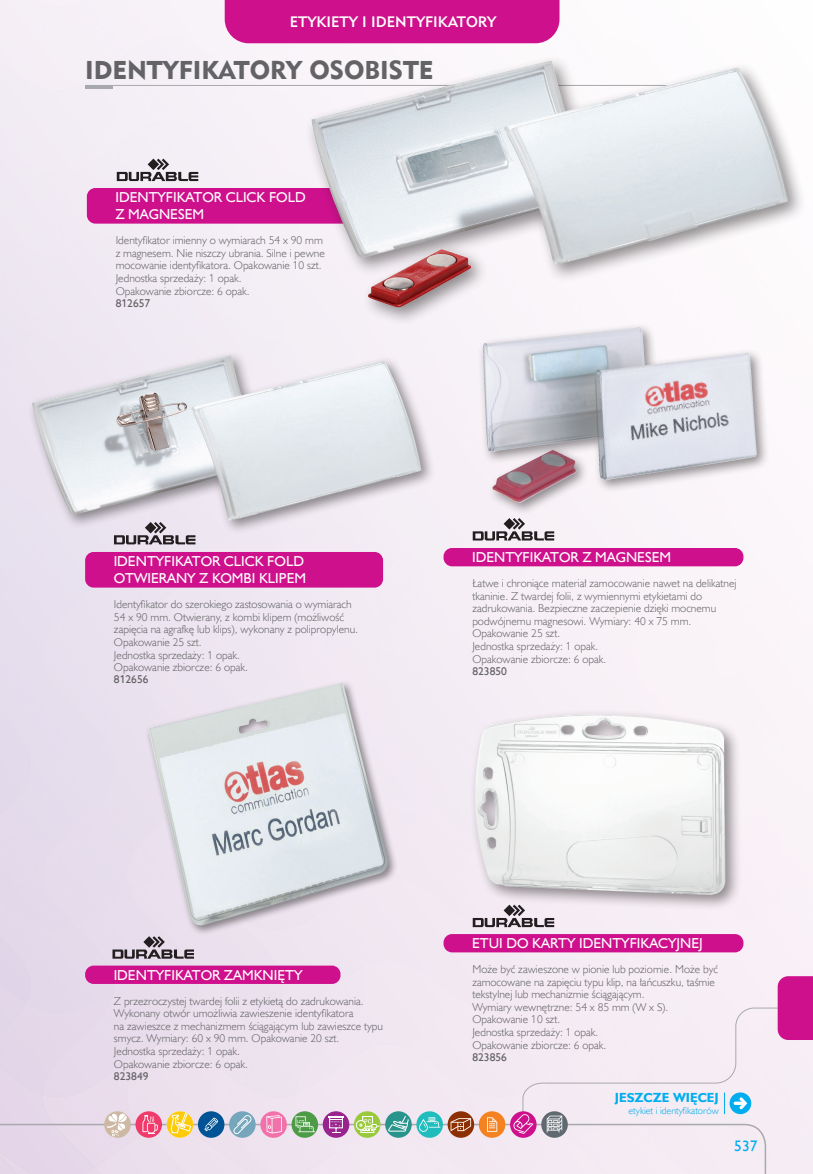
<style>
.page{position:relative;width:813px;height:1174px;background:#fff}
.page>*{position:absolute;margin:0;border:0;box-sizing:border-box;transform-origin:0 0}
.Rozdziały_nie_do_spisu{font:25.65px "Geometric 415 Blk EU";color:#636366}
.t1{font:15.3px "Humanst 521 EU";color:#00aeef}
.t2{font:15.15px "Geometric 415 Md EU";color:#fff}
.Nazwa_modułu_A{font:14.4px "Humanst 521 EU";color:#fff}
.t3{font:700 13.2px "Humanst 521 EU";color:#00aeef}
.opis_produktów{font:11.4px/12.6px "Humanst 521 Lt EU";color:#636366}
.opis_produktów-2{font:11.4px "Humanst 521 EU";color:#636366}
.t4{font:9.9px "Humanst 521 Lt EU";color:#00aeef}
</style>
<div class="page">
<img style="left:0;top:0;width:812px;height:1174px">
<div style="left:224px;top:0;width:335px;height:43px;background:#cf108c"></div>
<svg style="left:0;top:1123px;width:766px;height:51px;background:#ede2ee"></svg>
<div style="left:84px;top:85px;width:220px;height:17px;background:#f5f0f7"></div>
<hr style="left:85px;top:86px;width:28px;height:3px;background:#a8a9ad">
<div style="left:416px;top:1111px;width:26px;height:26px;background:#21bdbd;border-radius:50%"></div>
<svg style="left:419px;top:1117px;width:21px;height:14px"></svg>
<div style="left:510px;top:1111px;width:26px;height:26px;background:#cf108c;border-radius:50%"></div>
<div style="left:478px;top:1111px;width:27px;height:26px;background:#f58220;border-radius:50%"></div>
<svg style="left:487px;top:1117px;width:10px;height:14px"></svg>
<svg style="left:447px;top:1111px;width:27px;height:26px"></svg>
<svg style="left:450px;top:1118px;width:21px;height:13px"></svg>
<div style="left:354px;top:1111px;width:26px;height:26px;background:#99ca3b;border-radius:50%"></div>
<div style="left:355px;top:1120px;width:11px;height:10px;border:1px solid #fff;border-radius:50%"></div>
<svg style="left:359px;top:1115px;width:21px;height:18px"></svg>
<div style="left:322px;top:1111px;width:27px;height:26px;background:#99248e;border-radius:50%"></div>
<svg style="left:328px;top:1115px;width:15px;height:18px"></svg>
<svg style="left:291px;top:1111px;width:27px;height:26px"></svg>
<svg style="left:295px;top:1116px;width:20px;height:16px"></svg>
<svg style="left:260px;top:1111px;width:27px;height:26px"></svg>
<svg style="left:266px;top:1115px;width:15px;height:18px"></svg>
<div style="left:229px;top:1111px;width:26px;height:26px;background:#76a6bc;border-radius:50%"></div>
<svg style="left:233px;top:1114px;width:19px;height:20px"></svg>
<div style="left:198px;top:1111px;width:26px;height:26px;background:#005495;border-radius:50%"></div>
<svg style="left:204px;top:1117px;width:14px;height:14px"></svg>
<svg style="left:385px;top:1111px;width:26px;height:26px"></svg>
<svg style="left:388px;top:1115px;width:20px;height:16px"></svg>
<div style="left:541px;top:1111px;width:26px;height:26px;background:#5f696f;border-radius:50%"></div>
<svg style="left:513px;top:976px;width:299px;height:158px;background:#efdeec"></svg>
<svg style="left:167px;top:1111px;width:28px;height:33px"></svg>
<div style="left:135px;top:1111px;width:27px;height:26px;background:#ef3b6b;border-radius:50%"></div>
<svg style="left:142px;top:1115px;width:16px;height:18px"></svg>
<svg style="left:104px;top:1111px;width:27px;height:26px"></svg>
<svg style="left:107px;top:1113px;width:19px;height:23px"></svg>
<svg style="left:114px;top:535px;width:81px;height:9px"></svg>
<div style="left:85px;top:552px;width:298px;height:35px;background:#cf108c;border-radius:9px"></div>
<div style="left:27px;top:350px;width:409px;height:185px;background:#231f20;opacity:.5"></div>
<img style="left:32px;top:355px;width:389px;height:166px">
<svg style="left:117px;top:159px;width:81px;height:22px;background:#b1abb1"></svg>
<div style="left:87px;top:188px;width:300px;height:36px;background:#cf108c;border-radius:9px"></div>
<div style="left:304px;top:54px;width:502px;height:272px;background:#231f20;opacity:.5"></div>
<img style="left:311px;top:61px;width:476px;height:247px">
<svg style="left:112px;top:936px;width:82px;height:22px;background:#ada4af"></svg>
<div style="left:85px;top:965px;width:255px;height:19px;background:#cf108c;border-radius:9px"></div>
<div style="left:145px;top:680px;width:253px;height:255px;background:#231f20;opacity:.5"></div>
<img style="left:148px;top:683px;width:240px;height:243px">
<svg style="left:472px;top:912px;width:82px;height:15px"></svg>
<div style="left:443px;top:934px;width:300px;height:18px;background:#cf108c;border-radius:9px"></div>
<div style="left:469px;top:708px;width:273px;height:204px;background:#231f20;opacity:.5"></div>
<img style="left:475px;top:714px;width:250px;height:181px">
<svg style="left:472px;top:518px;width:82px;height:22px"></svg>
<div style="left:443px;top:548px;width:300px;height:18px;background:#cf108c;border-radius:9px"></div>
<div style="left:477px;top:322px;width:293px;height:194px;background:#231f20;opacity:.5"></div>
<img style="left:482px;top:327px;width:274px;height:176px">
<h3 class="t2" style="left:289px;top:12px;width:208px">ETYKIETY I IDENTYFIKATORY</h3>
<p class="Rozdziały_nie_do_spisu" style="left:85px;top:54px;width:349px">IDENTYFIKATORY OSOBISTE</p>
<p class="Nazwa_modułu_A" style="left:115px;top:188px;width:192px">IDENTYFIKATOR CLICK FOLD</p>
<p class="Nazwa_modułu_A" style="left:115px;top:206px;width:90px">Z MAGNESEM</p>
<p class="opis_produktów" style="left:116px;top:234px;width:210px">Identyfikator imienny o wymiarach 54 x 90 mm z magnesem. Nie niszczy ubrania. Silne i pewne mocowanie identyfikatora. Opakowanie 10 szt.</p>
<p class="opis_produktów" style="left:116px;top:272px;width:127px">Jednostka sprzedaży: 1 opak.</p>
<p class="opis_produktów" style="left:116px;top:284px;width:135px">Opakowanie zbiorcze: 6 opak.</p>
<p class="opis_produktów-2" style="left:116px;top:296px;width:36px">812657</p>
<p class="Nazwa_modułu_A" style="left:114px;top:552px;width:192px">IDENTYFIKATOR CLICK FOLD</p>
<p class="Nazwa_modułu_A" style="left:114px;top:569px;width:194px">OTWIERANY Z KOMBI KLIPEM</p>
<p class="opis_produktów" style="left:114px;top:598px;width:245px">Identyfikator do szerokiego zastosowania o wymiarach 54 x 90 mm. Otwierany, z kombi klipem (możliwość zapięcia na agrafkę lub klips), wykonany z polipropylenu.<br>Opakowanie 25 szt.</p>
<p class="opis_produktów" style="left:114px;top:648px;width:127px">Jednostka sprzedaży: 1 opak.</p>
<p class="opis_produktów" style="left:114px;top:661px;width:135px">Opakowanie zbiorcze: 6 opak.</p>
<p class="opis_produktów-2" style="left:114px;top:672px;width:36px">812656</p>
<p class="Nazwa_modułu_A" style="left:472px;top:548px;width:200px">IDENTYFIKATOR Z MAGNESEM</p>
<p class="opis_produktów" style="left:472px;top:576px;width:265px">Łatwe i chroniące materiał zamocowanie nawet na delikatnej tkaninie. Z twardej folii, z wymiennymi etykietami do zadrukowania. Bezpieczne zaczepienie dzięki mocnemu podwójnemu magnesowi. Wymiary: 40 x 75 mm.<br>Opakowanie 25 szt.</p>
<p class="opis_produktów" style="left:472px;top:639px;width:127px">Jednostka sprzedaży: 1 opak.</p>
<p class="opis_produktów" style="left:472px;top:652px;width:135px">Opakowanie zbiorcze: 6 opak.</p>
<p class="opis_produktów-2" style="left:472px;top:663px;width:36px">823850</p>
<p class="Nazwa_modułu_A" style="left:114px;top:966px;width:190px">IDENTYFIKATOR ZAMKNIĘTY</p>
<p class="opis_produktów" style="left:114px;top:994px;width:270px">Z przezroczystej twardej folii z etykietą do zadrukowania.<br>Wykonany otwór umożliwia zawieszenie identyfikatora<br>na zawieszce z mechanizmem ściągającym lub zawieszce typu smycz. Wymiary: 60 x 90 mm. Opakowanie 20 szt.</p>
<p class="opis_produktów" style="left:114px;top:1044px;width:127px">Jednostka sprzedaży: 1 opak.</p>
<p class="opis_produktów" style="left:114px;top:1057px;width:135px">Opakowanie zbiorcze: 6 opak.</p>
<p class="opis_produktów-2" style="left:114px;top:1068px;width:36px">823849</p>
<p class="Nazwa_modułu_A" style="left:472px;top:934px;width:232px">ETUI DO KARTY IDENTYFIKACYJNEJ</p>
<p class="opis_produktów" style="left:472px;top:962px;width:247px">Może być zawieszone w pionie lub poziomie. Może być zamocowane na zapięciu typu klip, na łańcuszku, taśmie tekstylnej lub mechanizmie ściągającym.<br>Wymiary wewnętrzne: 54 x 85 mm (W x S).<br>Opakowanie 10 szt.</p>
<p class="opis_produktów" style="left:472px;top:1025px;width:127px">Jednostka sprzedaży: 1 opak.</p>
<p class="opis_produktów" style="left:472px;top:1038px;width:135px">Opakowanie zbiorcze: 6 opak.</p>
<p class="opis_produktów-2" style="left:472px;top:1049px;width:36px">823856</p>
<p class="t3" style="left:614px;top:1089px;width:105px">JESZCZE WIĘCEJ</p>
<p class="t4" style="left:628px;top:1104px;width:92px">etykiet i identyfikatorów</p>
<h2 class="t1" style="left:734px;top:1136px;width:25px">537</h2>
</div>
